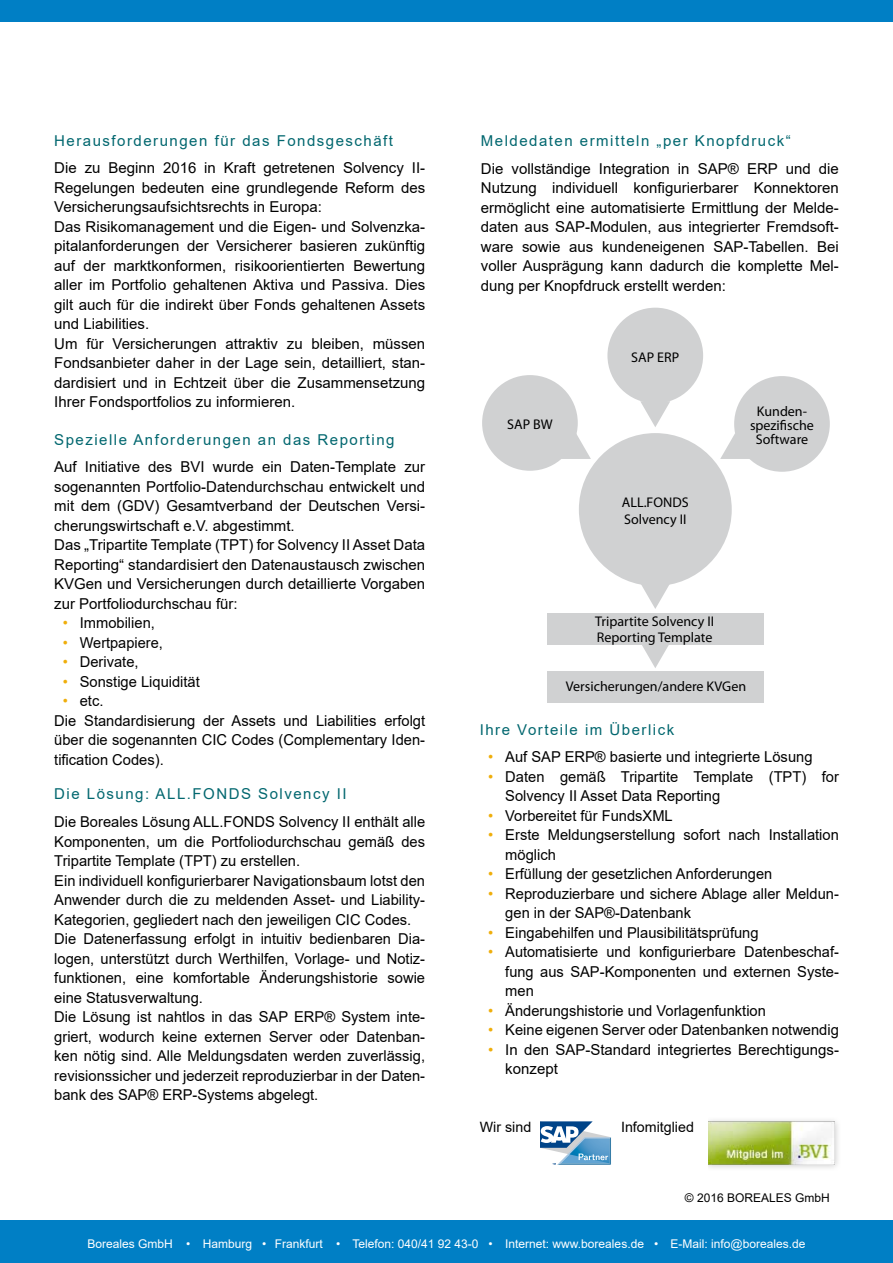
<style>
.page{position:relative;width:893px;height:1263px;background:#fff}
.page>*{position:absolute;margin:0;border:0;box-sizing:border-box;transform-origin:0 0}
.t1{font:15px/19.5px "Arial";color:#000}
.t2{font:15px "Arial";letter-spacing:.1em;color:#02676f}
.t3{font:14.25px "Arial";color:#000}
.t4{font:14.1px/16.8px "Myriad Pro";color:#000}
.t5{font:12px "Arial";color:#fff}
.t6{font:12px "Arial";color:#000}
.s1{color:#efae0b}
</style>
<div class="page">
<div style="left:547px;top:613px;width:217px;height:32px;background:#d0d1d2"></div>
<svg style="left:642px;top:645px;width:27px;height:23px"></svg>
<div style="left:0;top:1220px;width:893px;height:43px;background:#007fc5"></div>
<img style="left:708px;top:1120px;width:130px;height:48px">
<div style="left:547px;top:671px;width:217px;height:32px;background:#d0d1d2"></div>
<div style="left:482px;top:375px;width:96px;height:96px;background:#d0d1d2;border-radius:50%"></div>
<svg style="left:562px;top:433px;width:29px;height:26px"></svg>
<div style="left:607px;top:308px;width:96px;height:95px;background:#d0d1d2;border-radius:50%"></div>
<svg style="left:640px;top:401px;width:30px;height:26px"></svg>
<div style="left:734px;top:376px;width:96px;height:96px;background:#d0d1d2;border-radius:50%"></div>
<svg style="left:720px;top:434px;width:29px;height:25px"></svg>
<div style="left:579px;top:433px;width:153px;height:153px;background:#d0d1d2;border-radius:50%"></div>
<svg style="left:640px;top:584px;width:29px;height:25px"></svg>
<div style="left:0;top:0;width:893px;height:21px;background:#007fc5"></div>
<svg style="left:540px;top:1121px;width:71px;height:44px"></svg>
<p class="t2" style="left:54px;top:130px;width:340px">Herausforderungen für das Fondsgeschäft</p>
<p class="t1" style="left:54px;top:158px;width:372px">Die zu Beginn 2016 in Kraft getretenen Solvency II-Regelungen bedeuten eine grundlegende Reform des Versicherungsaufsichtsrechts in Europa:<br>Das Risikomanagement und die Eigen- und Solvenzka&shy;pitalanforderungen der Versicherer basieren zukünftig auf der marktkonformen, risikoorientierten Bewertung aller im Portfolio gehaltenen Aktiva und Passiva. Dies gilt auch für die indirekt über Fonds gehaltenen Assets und Liabilities.<br>Um für Versicherungen attraktiv zu bleiben, müssen Fondsanbieter daher in der Lage sein, detailliert, stan&shy;dardisiert und in Echtzeit über die Zusammensetzung Ihrer Fondsportfolios zu informieren.</p>
<p class="t2" style="left:54px;top:429px;width:342px">Spezielle Anforderungen an das Reporting</p>
<p class="t1" style="left:54px;top:457px;width:372px">Auf Initiative des BVI wurde ein Daten-Template zur sogenannten Portfolio-Datendurchschau entwickelt und mit dem (GDV) Gesamtverband der Deutschen Versi&shy;cherungswirtschaft e.V. abgestimmt.<br>Das „Tripartite Template (TPT) for Solvency II Asset Data Reporting“ standardisiert den Datenaustausch zwischen KVGen und Versicherungen durch detaillierte Vorgaben zur Portfoliodurchschau für:</p>
<p class="t1" style="left:63px;top:613px;width:94px"><span class="s1">•</span> Immobilien,</p>
<p class="t1" style="left:63px;top:633px;width:102px"><span class="s1">•</span> Wertpapiere,</p>
<p class="t1" style="left:63px;top:652px;width:77px"><span class="s1">•</span> Derivate,</p>
<p class="t1" style="left:63px;top:672px;width:139px"><span class="s1">•</span> Sonstige Liquidität</p>
<p class="t1" style="left:54px;top:691px;width:372px;text-indent:8px"><span class="s1">•</span> etc.<br>Die Standardisierung der Assets und Liabilities erfolgt über die sogenannten CIC Codes (Complementary Iden&shy;tification Codes).</p>
<p class="t2" style="left:54px;top:784px;width:294px">Die Lösung: ALL.FONDS Solvency II</p>
<p class="t1" style="left:54px;top:812px;width:372px">Die Boreales Lösung ALL.FONDS Solvency II enthält alle Komponenten, um die Portfoliodurchschau gemäß des Tripartite Template (TPT) zu erstellen.<br>Ein individuell konfigurierbarer Navigationsbaum lotst den Anwender durch die zu meldenden Asset- und Liability-Kategorien, gegliedert nach den jeweiligen CIC Codes.<br>Die Datenerfassung erfolgt in intuitiv bedienbaren Dia&shy;logen, unterstützt durch Werthilfen, Vorlage- und Notiz&shy;funktionen, eine komfortable Änderungshistorie sowie eine Statusverwaltung.<br>Die Lösung ist nahtlos in das SAP ERP® System inte&shy;griert, wodurch keine externen Server oder Datenban&shy;ken nötig sind. Alle Meldungsdaten werden zuverlässig, revisionssicher und jederzeit reproduzierbar in der Daten&shy;bank des SAP® ERP-Systems abgelegt.</p>
<p class="t2" style="left:481px;top:130px;width:311px">Meldedaten ermitteln „per Knopfdruck“</p>
<p class="t1" style="left:481px;top:158px;width:360px;text-align:justify">Die vollständige Integration in SAP® ERP und die Nutzung individuell konfigurierbarer Konnektoren ermöglicht eine automatisierte Ermittlung der Melde&shy;daten aus SAP-Modulen, aus integrierter Fremdsoft&shy;ware sowie aus kundeneigenen SAP-Tabellen. Bei voller Ausprägung kann dadurch die komplette Mel&shy;dung per Knopfdruck erstellt werden:</p>
<p class="t4" style="left:507px;top:416px;width:47px">SAP BW</p>
<p class="t4" style="left:631px;top:348px;width:49px">SAP ERP</p>
<p class="t4" style="left:622px;top:494px;width:68px">ALL.FONDS<br>Solvency II</p>
<p class="t4" style="left:750px;top:404px;width:65px;line-height:14.1px;text-align:center">Kunden&shy;spezifische<br>Software</p>
<p class="t4" style="left:595px;top:612px;width:120px">Tripartite Solvency II<br>Reporting Template</p>
<p class="t4" style="left:566px;top:677px;width:182px">Versicherungen/andere KVGen</p>
<p class="t2" style="left:480px;top:719px;width:196px">Ihre Vorteile im Überlick</p>
<p class="t1" style="left:488px;top:747px;width:326px"><span class="s1">•</span> Auf SAP ERP® basierte und integrierte Lösung</p>
<p class="t1" style="left:505px;top:767px;width:335px;text-indent:-17px"><span class="s1">•</span> Daten gemäß Tripartite Template (TPT) for<br>Solvency II Asset Data Reporting</p>
<p class="t1" style="left:488px;top:806px;width:186px"><span class="s1">•</span> Vorbereitet für FundsXML</p>
<p class="t1" style="left:505px;top:825px;width:335px;text-indent:-17px"><span class="s1">•</span> Erste Meldungserstellung sofort nach Installation möglich</p>
<p class="t1" style="left:488px;top:864px;width:285px"><span class="s1">•</span> Erfüllung der gesetzlichen Anforderungen</p>
<p class="t1" style="left:505px;top:884px;width:335px;text-indent:-17px"><span class="s1">•</span> Reproduzierbare und sichere Ablage aller Meldun&shy;gen in der SAP®-Datenbank</p>
<p class="t1" style="left:488px;top:923px;width:272px"><span class="s1">•</span> Eingabehilfen und Plausibilitätsprüfung</p>
<p class="t1" style="left:505px;top:942px;width:335px;text-align:justify;text-indent:-17px"><span class="s1">•</span> Automatisierte und konfigurierbare Datenbeschaf&shy;fung aus SAP-Komponenten und externen Syste&shy;men</p>
<p class="t1" style="left:488px;top:1001px;width:279px"><span class="s1">•</span> Änderungshistorie und Vorlagenfunktion</p>
<p class="t1" style="left:488px;top:1020px;width:352px"><span class="s1">•</span> Keine eigenen Server oder Datenbanken notwendig</p>
<p class="t1" style="left:505px;top:1040px;width:335px;text-indent:-17px"><span class="s1">•</span> In den SAP-Standard integriertes Berechtigungs&shy;konzept</p>
<p class="t3" style="left:480px;top:1117px;width:53px">Wir sind</p>
<p class="t3" style="left:621px;top:1117px;width:74px">Infomitglied</p>
<p class="t6" style="left:685px;top:1190px;width:146px">© 2016 BOREALES GmbH</p>
<p class="t5" style="left:87px;top:1235px;width:720px">Boreales GmbH • Hamburg • Frankfurt • Telefon: 040/41 92 43-0 • Internet: www.boreales.de • E-Mail: info@boreales.de</p>
</div>
